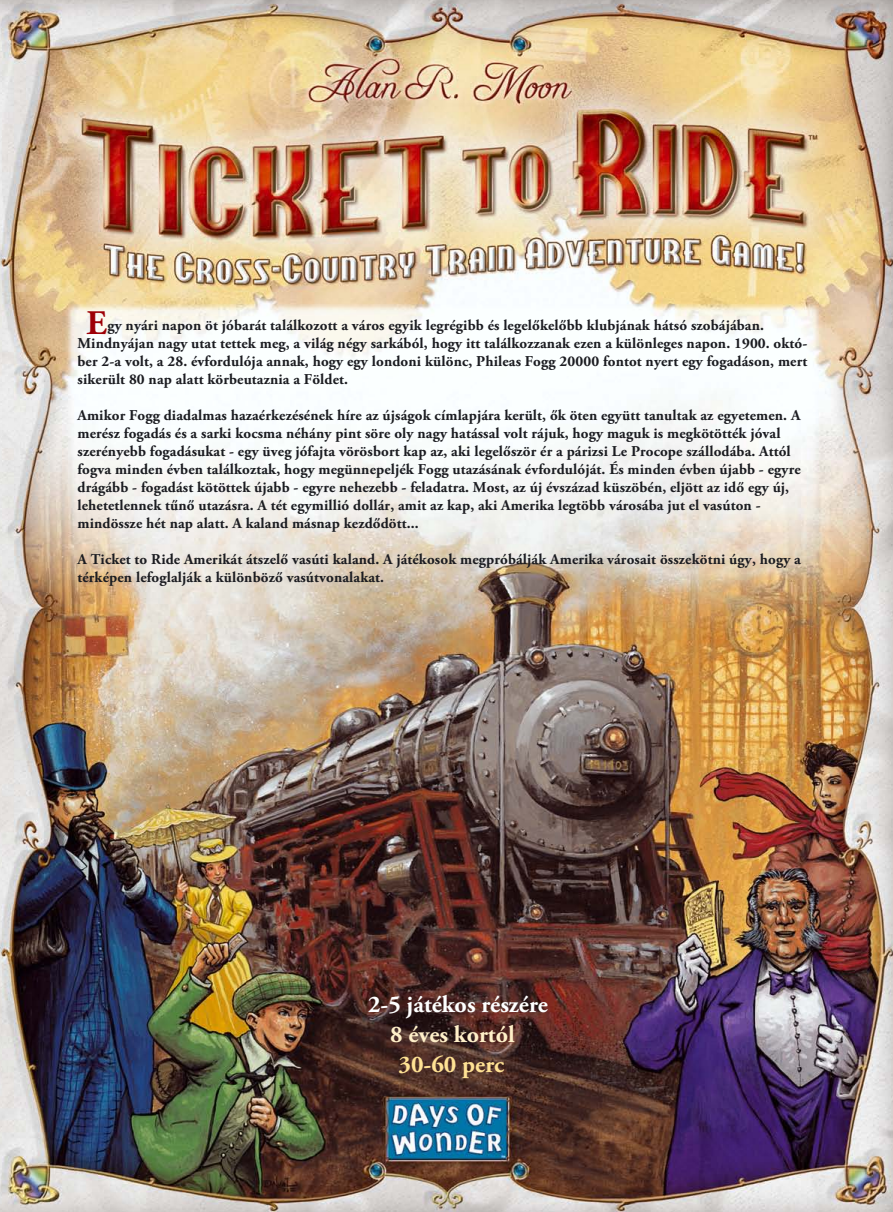
<style>
.page{position:relative;width:893px;height:1212px;background:#fff}
.page>*{position:absolute;margin:0;border:0;box-sizing:border-box;transform-origin:0 0}
.t1{font:700 34.35px "Adobe Garamond Pro";color:#9d0006}
.t2{font:700 24px "Adobe Garamond Pro";color:#feffff}
.t3{font:700 24px "Adobe Garamond Pro";color:#fff0c9}
.t4{font:700 24px "Adobe Garamond Pro";color:#ffe294}
.t5{font:700 15px/18px "Adobe Garamond Pro";letter-spacing:.01em;color:#1b1c21}
</style>
<div class="page">
<img style="left:0;top:0;width:892px;height:1212px">
<h1 class="t1" style="left:87px;top:303px;width:22px">E</h1>
<p class="t5" style="left:77px;top:335px;width:731px;text-align:justify">Mindnyájan nagy utat tettek meg, a világ négy sarkából, hogy itt találkozzanak ezen a különleges napon. 1900. októ&shy;ber 2-a volt, a 28. évfordulója annak, hogy egy londoni különc, Phileas Fogg 20000 fontot nyert egy fogadáson, mert sikerült 80 nap alatt körbeutaznia a Földet.</p>
<p class="t5" style="left:77px;top:407px;width:724px">Amikor Fogg diadalmas hazaérkezésének híre az újságok címlapjára került, ők öten együtt tanultak az egyetemen. A merész fogadás és a sarki kocsma néhány pint söre oly nagy hatással volt rájuk, hogy maguk is megkötötték jóval szerényebb fogadásukat - egy üveg jófajta vörösbort kap az, aki legelőször ér a párizsi Le Procope szállodába. Attól fogva minden évben találkoztak, hogy megünnepeljék Fogg utazásának évfordulóját. És minden évben újabb - egyre drágább - fogadást kötöttek újabb - egyre nehezebb - feladatra. Most, az új évszázad küszöbén, eljött az idő egy új, lehetetlennek tűnő utazásra. A tét egymillió dollár, amit az kap, aki Amerika legtöbb városába jut el vasúton - mindössze hét nap alatt. A kaland másnap kezdődött...</p>
<p class="t5" style="left:77px;top:551px;width:724px">A Ticket to Ride Amerikát átszelő vasúti kaland. A játékosok megpróbálják Amerika városait összekötni úgy, hogy a térképen lefoglalják a különböző vasútvonalakat.</p>
<p class="t5" style="left:107px;top:317px;width:658px">gy nyári napon öt jóbarát találkozott a város egyik legrégibb és legelőkelőbb klubjának hátsó szobájában.</p>
<h2 class="t2" style="left:368px;top:990px;width:181px">2-5 játékos részére</h2>
<h2 class="t3" style="left:390px;top:1020px;width:126px">8 éves kortól</h2>
<h2 class="t4" style="left:398px;top:1050px;width:107px">30-60 perc</h2>
</div>
